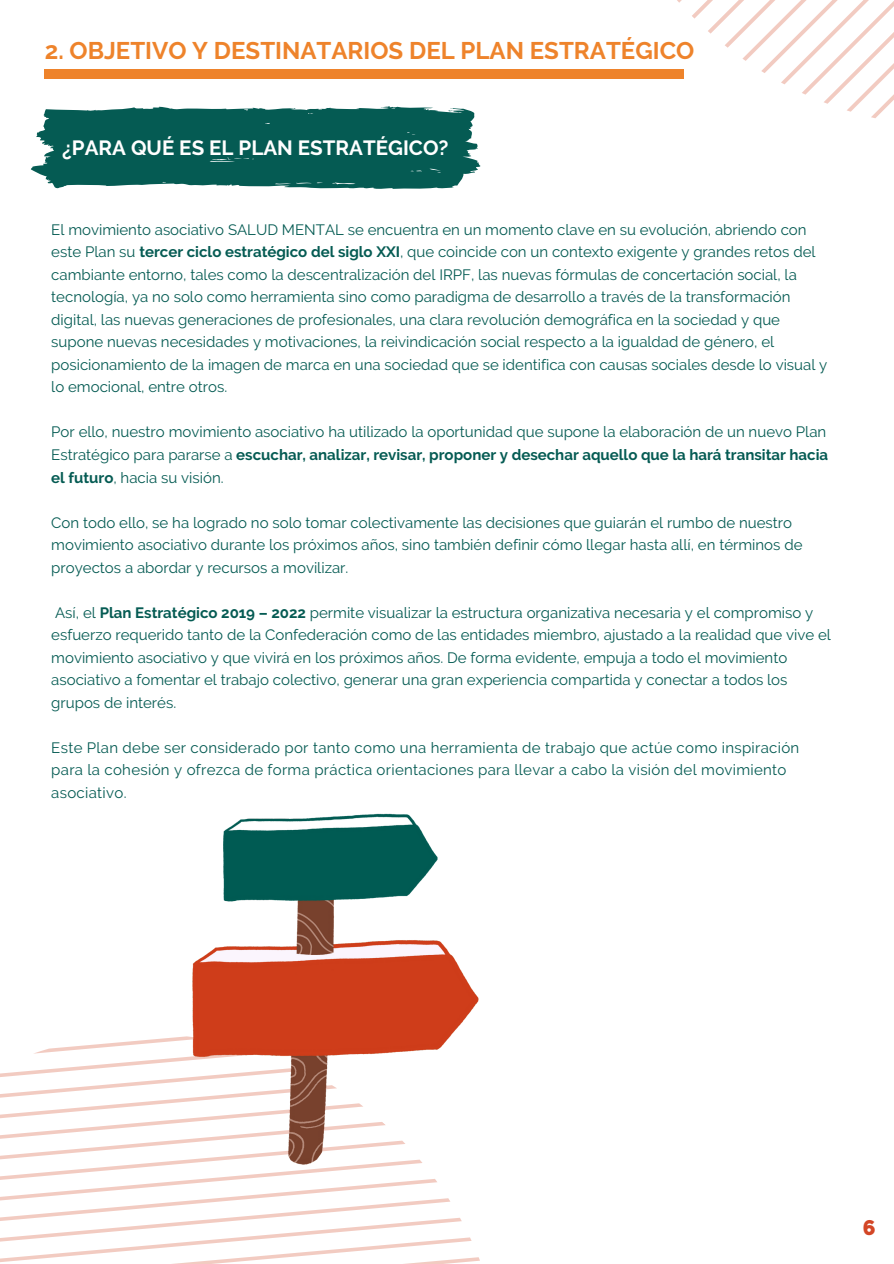
<style>
.page{position:relative;width:894px;height:1264px;background:#fff}
.page>*{position:absolute;margin:0;border:0;box-sizing:border-box;transform-origin:0 0}
.t1{font:700 24px "Raleway";color:#ee832b}
.t2{font:800 21px "Raleway";color:#d34626}
.t3{font:700 20.55px "Raleway";color:#fff}
.t4{font:15px/22.5px "Raleway";color:#055b53}
.t5{font:15px/22.5px "Raleway";letter-spacing:.02em;color:#055b53}
.s1{font-weight:700}
</style>
<div class="page">
<svg style="left:676px;top:0;width:217px;height:118px"></svg>
<svg style="left:31px;top:106px;width:449px;height:83px;background:#216d66"></svg>
<img style="left:0;top:813px;width:480px;height:450px">
<div style="left:44px;top:70px;width:639px;height:9px;background:#ee832b"></div>
<h1 class="t1" style="left:45px;top:36px;width:650px">2. OBJETIVO Y DESTINATARIOS DEL PLAN ESTRATÉGICO</h1>
<h3 class="t3" style="left:62px;top:136px;width:388px">¿PARA QUÉ ES EL PLAN ESTRATÉGICO?</h3>
<p class="t4" style="left:51px;top:218px;width:777px">El movimiento asociativo SALUD MENTAL se encuentra en un momento clave en su evolución, abriendo con este Plan su <span class="s1">tercer ciclo estratégico del siglo XXI</span>, que coincide con un contexto exigente y grandes retos del cambiante entorno, tales como la descentralización del IRPF, las nuevas fórmulas de concertación social, la tecnología, ya no solo como herramienta sino como paradigma de desarrollo a través de la transformación digital, las nuevas generaciones de profesionales, una clara revolución demográfica en la sociedad y que supone nuevas necesidades y motivaciones, la reivindicación social respecto a la igualdad de género, el posicionamiento de la imagen de marca en una sociedad que se identifica con causas sociales desde lo visual y lo emocional, entre otros.</p>
<p class="t4" style="left:51px;top:421px;width:778px">Por ello, nuestro movimiento asociativo ha utilizado la oportunidad que supone la elaboración de un nuevo Plan<br>Estratégico para pararse a <span class="s1">escuchar, analizar, revisar, proponer y desechar aquello que la hará transitar hacia el futuro</span>, hacia su visión.</p>
<p class="t4" style="left:51px;top:511px;width:752px">Con todo ello, se ha logrado no solo tomar colectivamente las decisiones que guiarán el rumbo de nuestro movimiento asociativo durante los próximos años, sino también definir cómo llegar hasta allí, en términos de proyectos a abordar y recursos a movilizar.</p>
<p class="t4" style="left:51px;top:601px;width:781px">Así, el <span class="s1">Plan Estratégico 2019 – 2022</span> permite visualizar la estructura organizativa necesaria y el compromiso y esfuerzo requerido tanto de la Confederación como de las entidades miembro, ajustado a la realidad que vive el movimiento asociativo y que vivirá en los próximos años. De forma evidente, empuja a todo el movimiento asociativo a fomentar el trabajo colectivo, generar una gran experiencia compartida y conectar a todos los grupos de interés.</p>
<p class="t5" style="left:51px;top:736px;width:749px">Este Plan debe ser considerado por tanto como una herramienta de trabajo que actúe como inspiración para la cohesión y ofrezca de forma práctica orientaciones para llevar a cabo la visión del movimiento asociativo.</p>
<h2 class="t2" style="left:862px;top:1214px;width:14px">6</h2>
</div>
